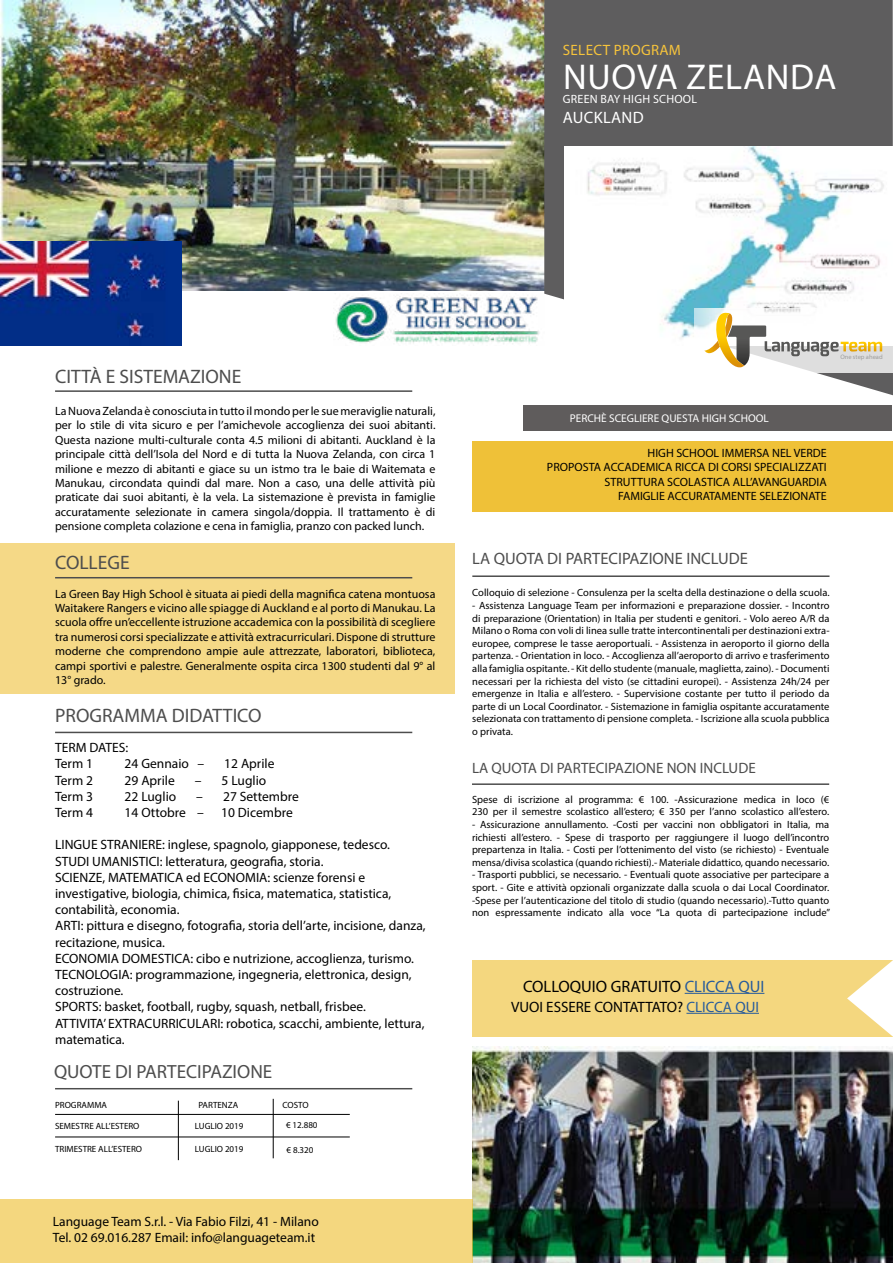
<style>
.page{position:relative;width:893px;height:1263px;background:#fff}
.page>*{position:absolute;margin:0;border:0;box-sizing:border-box;transform-origin:0 0}
.t1{font:36px "Myriad Pro";letter-spacing:.02em;color:#fff}
.t2{font:19.5px "Myriad Pro";color:#4d4d4d}
.t3{font:19.05px "Myriad Pro";color:#4d4d4d}
.t4{font:16.5px "Myriad Pro";color:#4d4d4d}
.t5{font:16.5px "Myriad Pro";color:#000}
.t6{font:16.5px "Myriad Pro";letter-spacing:.02em;color:#fff}
.t7{font:15px "Myriad Pro";color:#4d4d4d}
.t8{font:15px "Myriad Pro";color:#000}
.t9{font:15px "Myriad Pro";letter-spacing:.02em;color:#f7c43b}
.t10{font:13.5px/16.2px "Myriad Pro";color:#000}
.t11{font:12px/14.4px "Myriad Pro";color:#000;text-align:justify}
.t12{font:12px "Myriad Pro";letter-spacing:.02em;color:#fff}
.t13{font:11.25px "Myriad Pro";color:#fff}
.t14{font:10.5px/12.6px "Myriad Pro";color:#000;text-align:justify}
.t15{font:9px "Myriad Pro";color:#000}
.t16{font:6.45px "Myriad Pro";color:#9d9d9c}
.s1{color:#275b9b}
</style>
<div class="page">
<img style="left:0;top:0;width:544px;height:290px">
<svg style="left:544px;top:0;width:349px;height:395px;fill:#5e5d5e"></svg>
<img style="left:472px;top:1046px;width:421px;height:217px">
<div style="left:0;top:543px;width:455px;height:151px;background:#f5d987"></div>
<hr style="left:55px;top:577px;width:357px;height:1px;background:#4d4d4d">
<hr style="left:472px;top:575px;width:357px;height:2px;background:#4d4d4d">
<hr style="left:472px;top:783px;width:357px;height:2px;background:#4d4d4d">
<hr style="left:55px;top:732px;width:357px;height:1px;background:#4d4d4d">
<hr style="left:55px;top:390px;width:357px;height:2px;background:#4d4d4d">
<img style="left:564px;top:146px;width:329px;height:200px">
<img style="left:0;top:241px;width:181px;height:105px">
<div style="left:472px;top:442px;width:421px;height:70px;background:#efc138"></div>
<div style="left:472px;top:960px;width:421px;height:77px;background:#f4d77f"></div>
<div style="left:0;top:1199px;width:472px;height:64px;background:#f4d77f"></div>
<div style="left:523px;top:406px;width:369px;height:25px;background:#5f5c5c"></div>
<hr style="left:55px;top:1088px;width:357px;height:1px;background:#4d4d4d">
<hr style="left:685px;top:993px;width:79px;height:1px;background:#275b9b">
<hr style="left:686px;top:1013px;width:73px;height:1px;background:#275b9b">
<svg style="left:847px;top:960px;width:46px;height:77px"></svg>
<svg style="left:694px;top:308px;width:199px;height:65px"></svg>
<svg style="left:704px;top:313px;width:178px;height:54px"></svg>
<img style="left:335px;top:295px;width:205px;height:49px">
<hr style="left:55px;top:1114px;width:295px;height:1px;background:#000">
<hr style="left:55px;top:1137px;width:295px;height:1px;background:#000">
<hr style="left:178px;top:1101px;width:1px;height:59px;background:#000">
<hr style="left:273px;top:1099px;width:1px;height:59px;background:#000">
<h3 class="t9" style="left:563px;top:41px;width:120px">SELECT PROGRAM</h3>
<h1 class="t1" style="left:563px;top:55px;width:275px">NUOVA ZELANDA</h1>
<p class="t12" style="left:563px;top:92px;width:136px">GREEN BAY HIGH SCHOOL</p>
<h3 class="t6" style="left:563px;top:107px;width:82px">AUCKLAND</h3>
<h2 class="t2" style="left:55px;top:364px;width:188px">CITTÀ E SISTEMAZIONE</h2>
<p class="t11" style="left:55px;top:403px;width:382px">La Nuova Zelanda è conosciuta in tutto il mondo per le sue meraviglie naturali, per lo stile di vita sicuro e per l’amichevole accoglienza dei suoi abitanti.<br>Questa nazione multi-culturale conta 4.5 milioni di abitanti. Auckland è la principale città dell’Isola del Nord e di tutta la Nuova Zelanda, con circa 1 milione e mezzo di abitanti e giace su un istmo tra le baie di Waitemata e Manukau, circondata quindi dal mare. Non a caso, una delle attività più praticate dai suoi abitanti, è la vela. La sistemazione è prevista in famiglie accuratamente selezionate in camera singola/doppia. Il trattamento è di pensione completa colazione e cena in famiglia, pranzo con packed lunch.</p>
<h2 class="t2" style="left:55px;top:550px;width:76px">COLLEGE</h2>
<h3 class="t4" style="left:472px;top:548px;width:277px">LA QUOTA DI PARTECIPAZIONE INCLUDE</h3>
<p class="t13" style="left:570px;top:411px;width:201px">PERCHÈ SCEGLIERE QUESTA HIGH SCHOOL</p>
<p class="t11" style="left:547px;top:446px;width:281px;text-align:right">HIGH SCHOOL IMMERSA NEL VERDE<br>PROPOSTA ACCADEMICA RICCA DI CORSI SPECIALIZZATI STRUTTURA SCOLASTICA ALL’AVANGUARDIA<br>FAMIGLIE ACCURATAMENTE SELEZIONATE</p>
<p class="t11" style="left:55px;top:586px;width:382px">La Green Bay High School è situata ai piedi della magnifica catena montuosa Waitakere Rangers e vicino alle spiagge di Auckland e al porto di Manukau. La scuola offre un’eccellente istruzione accademica con la possibilità di scegliere tra numerosi corsi specializzate e attività extracurriculari. Dispone di strutture moderne che comprendono ampie aule attrezzate, laboratori, biblioteca, campi sportivi e palestre. Generalmente ospita circa 1300 studenti dal 9° al 13° grado.</p>
<p class="t14" style="left:472px;top:586px;width:359px">Colloquio di selezione - Consulenza per la scelta della destinazione o della scuola.</p>
<p class="t14" style="left:472px;top:599px;width:359px">- Assistenza Language Team per informazioni e preparazione dossier. - Incontro di preparazione (Orientation) in Italia per studenti e genitori. - Volo aereo A/R da Milano o Roma con voli di linea sulle tratte intercontinentali per destinazioni extra&shy;europee, comprese le tasse aeroportuali. - Assistenza in aeroporto il giorno della partenza. - Orientation in loco. - Accoglienza all’aeroporto di arrivo e trasferimento alla famiglia ospitante. - Kit dello studente (manuale, maglietta, zaino). - Documenti necessari per la richiesta del visto (se cittadini europei). - Assistenza 24h/24 per emergenze in Italia e all’estero. - Supervisione costante per tutto il periodo da parte di un Local Coordinator. - Sistemazione in famiglia ospitante accuratamente selezionata con trattamento di pensione completa. - Iscrizione alla scuola pubblica o privata.</p>
<h2 class="t2" style="left:55px;top:703px;width:208px">PROGRAMMA DIDATTICO</h2>
<p class="t10" style="left:55px;top:739px;width:75px">TERM DATES:<br>Term 1</p>
<p class="t10" style="left:125px;top:755px;width:81px">24 Gennaio –</p>
<p class="t10" style="left:224px;top:755px;width:52px">12 Aprile</p>
<p class="t10" style="left:55px;top:772px;width:40px">Term 2</p>
<p class="t10" style="left:125px;top:772px;width:52px">29 Aprile</p>
<p class="t10" style="left:195px;top:772px;width:73px">– 5 Luglio</p>
<p class="t10" style="left:55px;top:788px;width:40px">Term 3</p>
<p class="t10" style="left:125px;top:788px;width:53px">22 Luglio</p>
<p class="t10" style="left:196px;top:788px;width:104px">– 27 Settembre</p>
<p class="t10" style="left:55px;top:804px;width:40px">Term 4</p>
<p class="t10" style="left:125px;top:804px;width:81px">14 Ottobre –</p>
<p class="t10" style="left:221px;top:804px;width:73px">10 Dicembre</p>
<p class="t10" style="left:55px;top:836px;width:372px">LINGUE STRANIERE: inglese, spagnolo, giapponese, tedesco.<br>STUDI UMANISTICI: letteratura, geografia, storia.<br>SCIENZE, MATEMATICA ed ECONOMIA: scienze forensi e investigative, biologia, chimica, fisica, matematica, statistica, contabilità, economia.<br>ARTI: pittura e disegno, fotografia, storia dell’arte, incisione, danza, recitazione, musica.<br>ECONOMIA DOMESTICA: cibo e nutrizione, accoglienza, turismo.<br>TECNOLOGIA: programmazione, ingegneria, elettronica, design, costruzione.<br>SPORTS: basket, football, rugby, squash, netball, frisbee.<br>ATTIVITA’ EXTRACURRICULARI: robotica, scacchi, ambiente, lettura, matematica.</p>
<h3 class="t3" style="left:54px;top:1059px;width:220px">QUOTE DI PARTECIPAZIONE</h3>
<p class="t15" style="left:55px;top:1100px;width:53px">PROGRAMMA</p>
<p class="t15" style="left:199px;top:1100px;width:41px">PARTENZA</p>
<p class="t15" style="left:283px;top:1100px;width:28px">COSTO</p>
<p class="t15" style="left:55px;top:1120px;width:86px">SEMESTRE ALL’ESTERO</p>
<p class="t15" style="left:55px;top:1143px;width:88px">TRIMESTRE ALL’ESTERO</p>
<p class="t15" style="left:195px;top:1120px;width:50px">LUGLIO 2019</p>
<p class="t15" style="left:195px;top:1143px;width:50px">LUGLIO 2019</p>
<p class="t15" style="left:286px;top:1119px;width:33px">€ 12.880</p>
<p class="t15" style="left:287px;top:1144px;width:28px">€ 8.320</p>
<h3 class="t7" style="left:472px;top:758px;width:285px">LA QUOTA DI PARTECIPAZIONE NON INCLUDE</h3>
<p class="t14" style="left:472px;top:793px;width:359px">Spese di iscrizione al programma: € 100. -Assicurazione medica in loco (€<br>230 per il semestre scolastico all’estero; € 350 per l’anno scolastico all’estero.</p>
<p class="t14" style="left:472px;top:818px;width:359px">- Assicurazione annullamento. -Costi per vaccini non obbligatori in Italia, ma richiesti all’estero. - Spese di trasporto per raggiungere il luogo dell’incontro prepartenza in Italia. - Costi per l’ottenimento del visto (se richiesto) - Eventuale mensa/divisa scolastica (quando richiesti).- Materiale didattico, quando necessario.</p>
<p class="t14" style="left:472px;top:868px;width:360px">- Trasporti pubblici, se necessario. - Eventuali quote associative per partecipare a sport. - Gite e attività opzionali organizzate dalla scuola o dai Local Coordinator. -Spese per l’autenticazione del titolo di studio (quando necessario).-Tutto quanto non espressamente indicato alla voce “La quota di partecipazione include”</p>
<h3 class="t5" style="left:523px;top:976px;width:243px">COLLOQUIO GRATUITO <span class="s1">CLICCA QUI</span></h3>
<h3 class="t8" style="left:511px;top:997px;width:249px">VUOI ESSERE CONTATTATO? <span class="s1">CLICCA QUI</span></h3>
<p class="t16" style="left:840px;top:353px;width:44px">One step ahead</p>
<p class="t10" style="left:53px;top:1213px;width:267px">Language Team S.r.l. - Via Fabio Filzi, 41 - Milano<br>Tel. 02 69.016.287 Email: info@languageteam.it</p>
</div>
